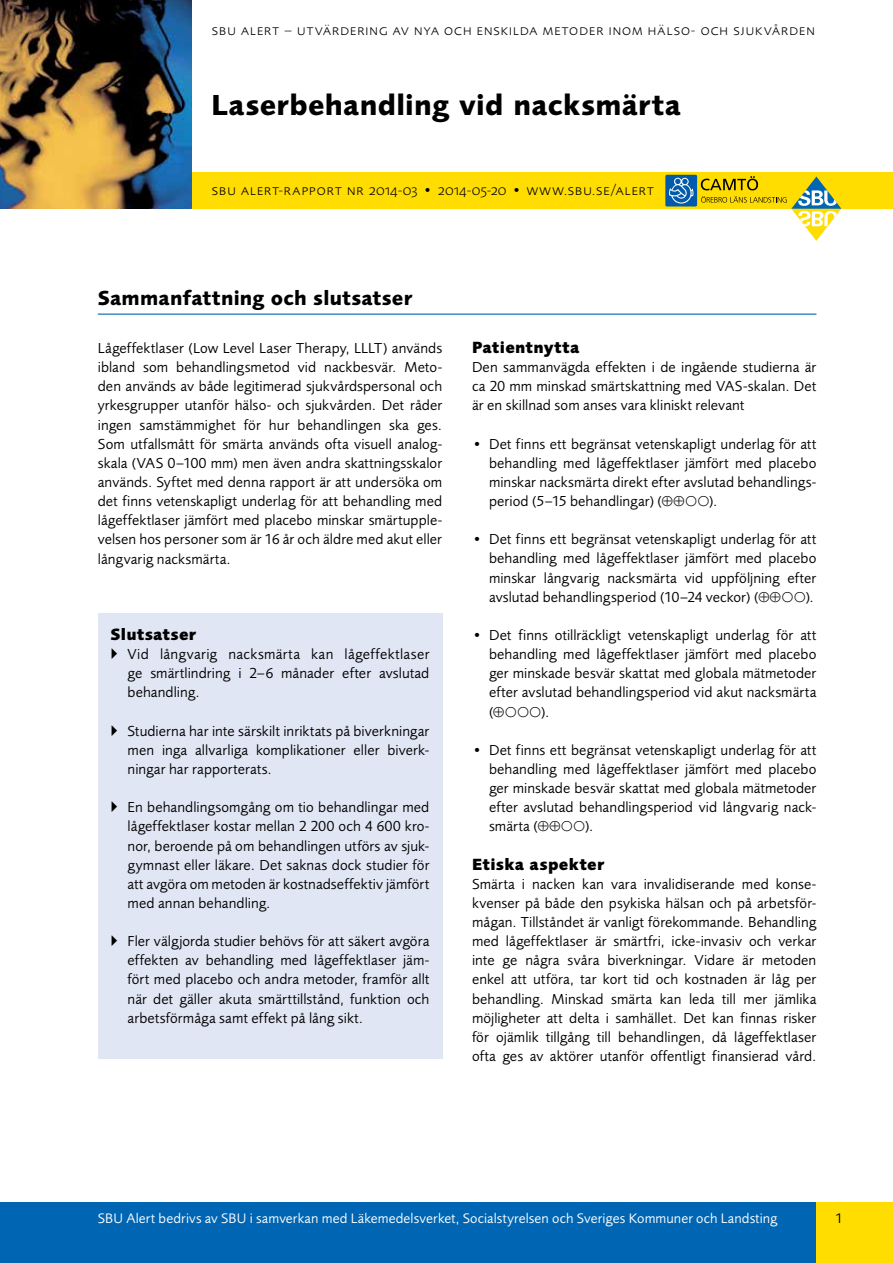
<style>
.page{position:relative;width:893px;height:1263px;background:#fff}
.page>*{position:absolute;margin:0;border:0;box-sizing:border-box;transform-origin:0 0}
.Rubrik_1_a_sidan__Ra{font:700 30px "Foundry Sans";letter-spacing:.01em;color:#000}
.Rubrik_Sammanfattnin{font:700 21px "Foundry Sans";letter-spacing:.01em;color:#000}
.Rubrik_1_i_brödtext{font:800 16.5px "Foundry Sans";letter-spacing:.02em;color:#000}
.Brödtext{font:15px/19.2px "Foundry Sans";letter-spacing:.005em;color:#000;text-align:justify}
.Sidhuvud{font:300 15px "Foundry Sans Expert";letter-spacing:.04em;color:#000}
.t1{font:14.25px "Foundry Sans";letter-spacing:.01em;color:#fff}
.t2{font:14.25px "Foundry Sans";color:#000}
</style>
<div class="page">
<div style="left:0;top:1202px;width:893px;height:61px;background:#0066b3"></div>
<div style="left:816px;top:1202px;width:77px;height:61px;background:#fd0"></div>
<div style="left:0;top:173px;width:893px;height:36px;background:#fd0"></div>
<img style="left:0;top:0;width:191px;height:209px">
<svg style="left:665px;top:175px;width:176px;height:66px"></svg>
<hr style="left:98px;top:314px;width:718px;height:1px;background:#0066b3">
<div style="left:98px;top:613px;width:344px;height:446px;background:#e1e6f4"></div>
<p class="Sidhuvud" style="left:212px;top:21px;width:605px">sbu alert – utvärdering av nya och enskilda metoder inom hälso- och sjukvården</p>
<p class="Rubrik_1_a_sidan__Ra" style="left:212px;top:87px;width:471px">Laserbehandling vid nacksmärta</p>
<p class="Sidhuvud" style="left:212px;top:182px;width:444px">sbu alert-rapport nr 2014-03 • 2014-05-20 • www.sbu.se/alert</p>
<h1 class="Rubrik_Sammanfattnin" style="left:98px;top:286px;width:316px">Sammanfattning och slutsatser</h1>
<p class="Brödtext" style="left:98px;top:338px;width:346px">Lågeffektlaser (Low Level Laser Therapy, LLLT) används ibland som behandlingsmetod vid nackbesvär. Meto&shy;den används av både legitimerad sjukvårdspersonal och yrkesgrupper utanför hälso- och sjukvården. Det råder ingen samstämmighet för hur behandlingen ska ges.<br>Som utfallsmått för smärta används ofta visuell analog&shy;skala (VAS 0–100 mm) men även andra skattningsskalor används. Syftet med denna rapport är att undersöka om det finns vetenskapligt underlag för att behandling med lågeffektlaser jämfört med placebo minskar smärtupple&shy;velsen hos personer som är 16 år och äldre med akut eller långvarig nacksmärta.</p>
<h1 class="Rubrik_1_i_brödtext" style="left:111px;top:625px;width:87px">Slutsatser</h1>
<p class="Brödtext" style="left:128px;top:644px;width:303px">Vid långvarig nacksmärta kan lågeffektlaser ge smärtlindring i 2–6 månader efter avslutad behandling.</p>
<p class="Brödtext" style="left:128px;top:721px;width:303px">Studierna har inte särskilt inriktats på biverkningar men inga allvarliga komplikationer eller biverk&shy;ningar har rapporterats.</p>
<p class="Brödtext" style="left:128px;top:797px;width:303px">En behandlingsomgång om tio behandlingar med lågeffektlaser kostar mellan 2 200 och 4 600 kro&shy;nor, beroende på om behandlingen utförs av sjuk&shy;gymnast eller läkare. Det saknas dock studier för att avgöra om metoden är kostnadseffektiv jämfört med annan behandling.</p>
<p class="Brödtext" style="left:128px;top:931px;width:303px">Fler välgjorda studier behövs för att säkert avgöra effekten av behandling med lågeffektlaser jäm&shy;fört med placebo och andra metoder, framför allt när det gäller akuta smärttillstånd, funktion och arbetsförmåga samt effekt på lång sikt.</p>
<h1 class="Rubrik_1_i_brödtext" style="left:472px;top:338px;width:109px">Patientnytta</h1>
<p class="Brödtext" style="left:472px;top:357px;width:346px">Den sammanvägda effekten i de ingående studierna är ca 20 mm minskad smärtskattning med VAS-skalan. Det är en skillnad som anses vara kliniskt relevant</p>
<p class="Brödtext" style="left:489px;top:434px;width:329px;text-indent:-17px">• Det finns ett begränsat vetenskapligt underlag för att behandling med lågeffektlaser jämfört med placebo minskar nacksmärta direkt efter avslutad behandlings&shy;period (5–15 behandlingar) (</p>
<p class="Brödtext" style="left:709px;top:491px;width:10px">).</p>
<p class="Brödtext" style="left:489px;top:530px;width:329px;text-indent:-17px">• Det finns ett begränsat vetenskapligt underlag för att behandling med lågeffektlaser jämfört med placebo minskar långvarig nacksmärta vid uppföljning efter avslutad behandlingsperiod (10–24 veckor) (</p>
<p class="Brödtext" style="left:805px;top:587px;width:10px">).</p>
<p class="Brödtext" style="left:489px;top:625px;width:329px;text-indent:-17px">• Det finns otillräckligt vetenskapligt underlag för att behandling med lågeffektlaser jämfört med placebo ger minskade besvär skattat med globala mätmetoder efter avslutad behandlingsperiod vid akut nacksmärta (</p>
<p class="Brödtext" style="left:541px;top:702px;width:10px">).</p>
<p class="Brödtext" style="left:489px;top:740px;width:329px;text-indent:-17px">• Det finns ett begränsat vetenskapligt underlag för att behandling med lågeffektlaser jämfört med placebo ger minskade besvär skattat med globala mätmetoder efter avslutad behandlingsperiod vid långvarig nack&shy;smärta (</p>
<p class="Brödtext" style="left:585px;top:817px;width:10px">).</p>
<h1 class="Rubrik_1_i_brödtext" style="left:472px;top:854px;width:134px">Etiska aspekter</h1>
<p class="Brödtext" style="left:472px;top:874px;width:346px">Smärta i nacken kan vara invalidiserande med konse&shy;kvenser på både den psykiska hälsan och på arbetsför&shy;mågan. Tillståndet är vanligt förekommande. Behandling med lågeffektlaser är smärtfri, icke-invasiv och verkar inte ge några svåra biverkningar. Vidare är metoden enkel att utföra, tar kort tid och kostnaden är låg per behandling. Minskad smärta kan leda till mer jämlika möjligheter att delta i samhället. Det kan finnas risker för ojämlik tillgång till behandlingen, då lågeffektlaser ofta ges av aktörer utanför offentligt finansierad vård.</p>
<p class="t1" style="left:98px;top:1210px;width:681px">SBU Alert bedrivs av SBU i samverkan med Läkemedelsverket, Socialstyrelsen och Sveriges Kommuner och Landsting</p>
<p class="t2" style="left:836px;top:1210px;width:9px">1</p>
</div>
